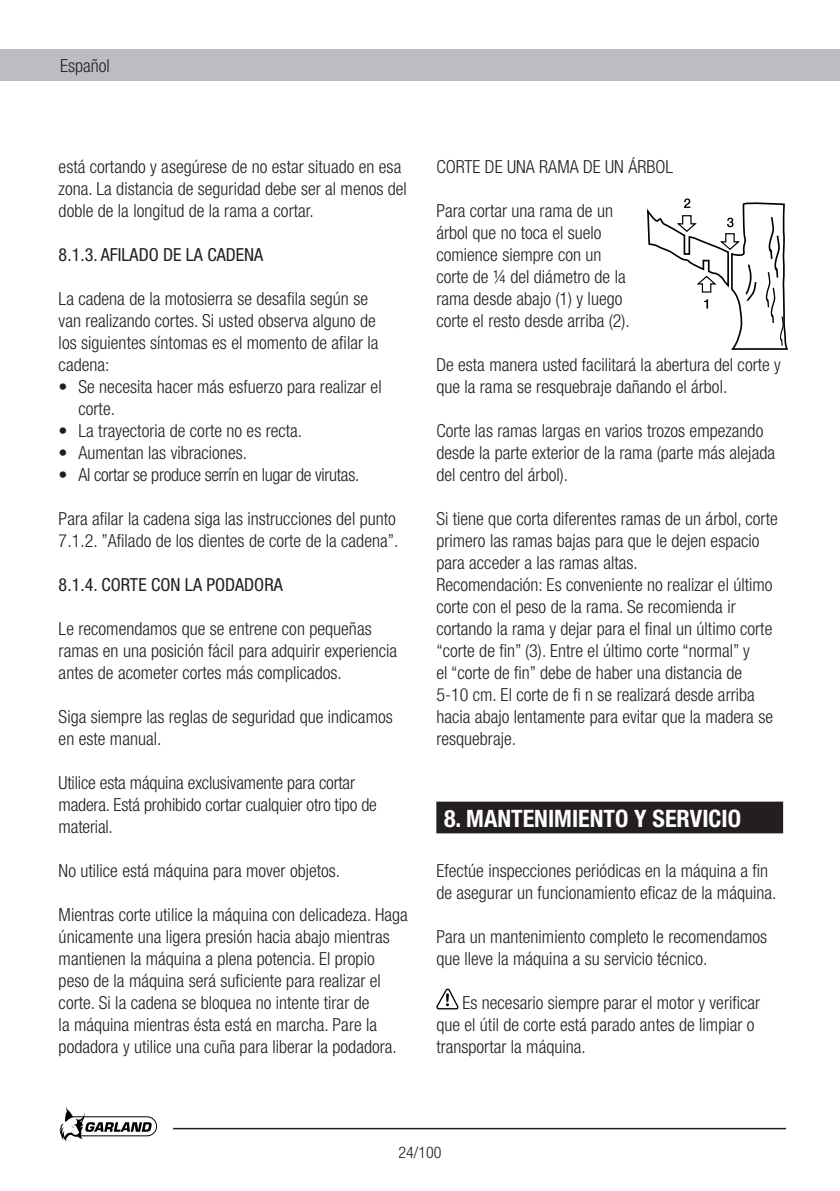
<style>
.page{position:relative;width:840px;height:1191px;background:#fff}
.page>*{position:absolute;margin:0;border:0;box-sizing:border-box;transform-origin:0 0}
.t1{font:700 condensed 24px "Helvetica Neue";color:#fff}
.t2{font:300 condensed 18px/22px "Helvetica Neue";color:#231f20}
.t3{font:condensed 18px "Helvetica Neue";color:#231f20}
.t4{font:300 condensed 18px "Helvetica Neue";letter-spacing:-.02em;color:#231f20}
.t5{font:300 condensed 16px "Helvetica Neue";color:#231f20}
</style>
<div class="page">
<div style="left:0;top:50px;width:839px;height:31px;background:#bcbdc0"></div>
<svg style="left:59px;top:1107px;width:98px;height:34px"></svg>
<hr style="left:173px;top:1127px;width:612px;height:2px;background:#231f20">
<div style="left:437px;top:802px;width:344px;height:30px;background:#231f20"></div>
<div style="left:436px;top:801px;width:346px;height:32px;border:2px solid #231f20"></div>
<svg style="left:436px;top:989px;width:23px;height:21px"></svg>
<svg style="left:647px;top:198px;width:141px;height:152px"></svg>
<p class="t2" style="left:60px;top:55px;width:51px">Español</p>
<p class="t2" style="left:59px;top:156px;width:349px">está cortando y asegúrese de no estar situado en esa zona. La distancia de seguridad debe ser al menos del doble de la longitud de la rama a cortar.</p>
<p class="t3" style="left:59px;top:244px;width:206px">8.1.3. AFILADO DE LA CADENA</p>
<p class="t2" style="left:59px;top:288px;width:321px">La cadena de la motosierra se desafila según se van realizando cortes. Si usted observa alguno de los siguientes síntomas es el momento de afilar la cadena:</p>
<p class="t2" style="left:78px;top:376px;width:304px;text-indent:-20px">• Se necesita hacer más esfuerzo para realizar el corte.</p>
<p class="t2" style="left:59px;top:420px;width:245px">• La trayectoria de corte no es recta.</p>
<p class="t2" style="left:59px;top:442px;width:190px">• Aumentan las vibraciones.</p>
<p class="t4" style="left:59px;top:464px;width:302px">• Al cortar se produce serrín en lugar de virutas.</p>
<p class="t2" style="left:59px;top:507px;width:341px">Para afilar la cadena siga las instrucciones del punto<br>7.1.2. ”Afilado de los dientes de corte de la cadena”.</p>
<p class="t3" style="left:59px;top:574px;width:225px">8.1.4. CORTE CON LA PODADORA</p>
<p class="t2" style="left:59px;top:617px;width:340px">Le recomendamos que se entrene con pequeñas ramas en una posición fácil para adquirir experiencia antes de acometer cortes más complicados.</p>
<p class="t2" style="left:59px;top:705px;width:335px">Siga siempre las reglas de seguridad que indicamos en este manual.</p>
<p class="t2" style="left:59px;top:771px;width:319px">Utilice esta máquina exclusivamente para cortar madera. Está prohibido cortar cualquier otro tipo de material.</p>
<p class="t2" style="left:59px;top:859px;width:283px">No utilice está máquina para mover objetos.</p>
<p class="t2" style="left:59px;top:903px;width:350px">Mientras corte utilice la máquina con delicadeza. Haga únicamente una ligera presión hacia abajo mientras mantienen la máquina a plena potencia. El propio peso de la máquina será suficiente para realizar el corte. Si la cadena se bloquea no intente tirar de<br>la máquina mientras ésta está en marcha. Pare la podadora y utilice una cuña para liberar la podadora.</p>
<p class="t2" style="left:436px;top:155px;width:238px">CORTE DE UNA RAMA DE UN ÁRBOL</p>
<p class="t2" style="left:436px;top:199px;width:195px">Para cortar una rama de un árbol que no toca el suelo comience siempre con un corte de ¼ del diámetro de la rama desde abajo (1) y luego corte el resto desde arriba (2).</p>
<p class="t2" style="left:436px;top:353px;width:346px">De esta manera usted facilitará la abertura del corte y que la rama se resquebraje dañando el árbol.</p>
<p class="t2" style="left:436px;top:419px;width:340px">Corte las ramas largas en varios trozos empezando desde la parte exterior de la rama (parte más alejada del centro del árbol).</p>
<p class="t2" style="left:436px;top:507px;width:342px">Si tiene que corta diferentes ramas de un árbol, corte primero las ramas bajas para que le dejen espacio para acceder a las ramas altas.<br>Recomendación: Es conveniente no realizar el último corte con el peso de la rama. Se recomienda ir cortando la rama y dejar para el final un último corte “corte de fin” (3). Entre el último corte “normal” y<br>el “corte de fin” debe de haber una distancia de 5-10 cm. El corte de fi n se realizará desde arriba hacia abajo lentamente para evitar que la madera se resquebraje.</p>
<h1 class="t1" style="left:444px;top:803px;width:298px">8. MANTENIMIENTO Y SERVICIO</h1>
<p class="t2" style="left:436px;top:860px;width:341px">Efectúe inspecciones periódicas en la máquina a fin de asegurar un funcionamiento eficaz de la máquina.</p>
<p class="t2" style="left:436px;top:926px;width:332px">Para un mantenimiento completo le recomendamos que lleve la máquina a su servicio técnico.</p>
<p class="t2" style="left:436px;top:992px;width:325px;text-indent:26px">Es necesario siempre parar el motor y verificar que el útil de corte está parado antes de limpiar o transportar la máquina.</p>
<p class="t5" style="left:398px;top:1143px;width:45px">24/100</p>
</div>
